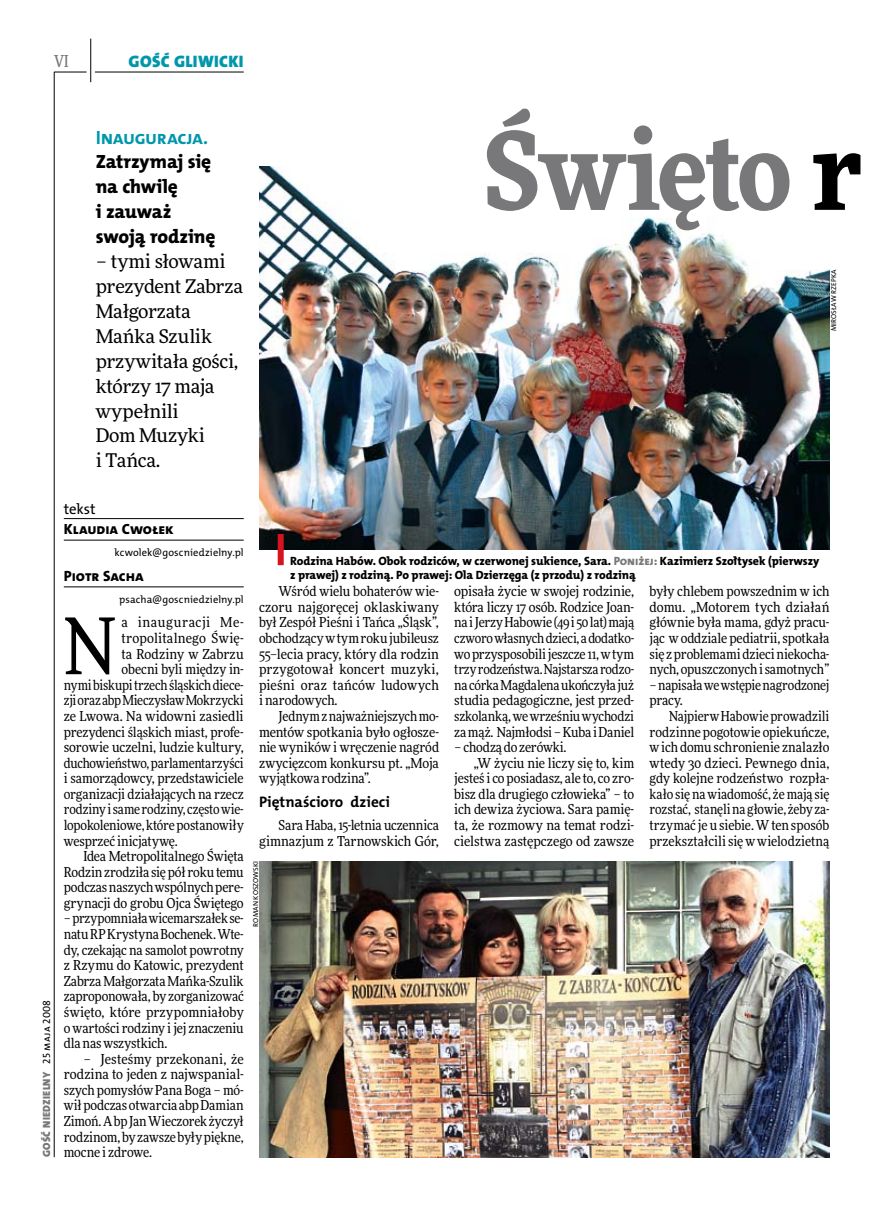
<style>
.page{position:relative;width:872px;height:1221px;background:#fff}
.page>*{position:absolute;margin:0;border:0;box-sizing:border-box;transform-origin:0 0}
.t1{font:900 108px "Freeday Narrow";letter-spacing:-.015em;color:#787779}
.t2{font:78.15px "Freeday Narrow News";color:#000}
.t3{font:19.35px/24.9px "The Mix HP8 Ex Bld";color:#000}
.t4{font:19.35px "The Mix HP7 Bld";letter-spacing:-.025em;color:#0097aa}
.t5{font:18.9px/24.9px "Freeday News";letter-spacing:-.015em;color:#000}
.t6{font:16.65px "The Mix HP9 Blk";letter-spacing:.02em;color:#0097aa}
.t7{font:500 16.5px "Freeday Narrow";color:#787779;scale:.9 1}
.t8{font:15.3px "The Mix HP7 Bld";color:#000}
.t9{font:14.85px "The Mix HP8 Ex Bld";color:#000}
.t10{font:14.85px "The Mix HP5 Plain";color:#000}
.t11{font:13.8px/15.6px "Freeday Narrow News";letter-spacing:-.005em;color:#000;text-align:justify}
.t12{font:13.8px "Freeday Narrow News";letter-spacing:.015em;color:#000}
.t13{font:13.8px "Freeday Narrow News";letter-spacing:.04em;color:#000}
.t14{font:12px/13.5px "The Mix HP8 Ex Bld";letter-spacing:-.005em;color:#000}
.t15{font:10.5px "The Mix HP5 Plain";letter-spacing:.005em;color:#000}
.t16{font:10.5px "The Mix HP9 Blk";letter-spacing:.025em;color:#787779}
.t17{font:7.2px "The Mix HP5 Plain";letter-spacing:.01em;color:#000}
.s1{color:#000}
.s2{font-family:"The Mix HP5 Plain";color:#000}
.s3{color:#787779}
</style>
<div class="page">
<hr style="left:54px;top:72px;width:1px;height:1085px;background:#000">
<hr style="left:90px;top:39px;width:1px;height:43px;background:#000">
<hr style="left:54px;top:72px;width:33px;height:1px;background:#000">
<hr style="left:95px;top:72px;width:149px;height:1px;background:#000">
<img style="left:259px;top:861px;width:570px;height:295px">
<img style="left:259px;top:166px;width:570px;height:383px">
<hr style="left:64px;top:518px;width:180px;height:1px;background:#000">
<hr style="left:64px;top:540px;width:180px;height:1px;background:#000">
<hr style="left:64px;top:586px;width:180px;height:1px;background:#000">
<div style="left:278px;top:534px;width:6px;height:31px;background:#d4151f"></div>
<p class="t7" style="left:54px;top:50px;width:17px">VI</p>
<p class="t6" style="left:129px;top:50px;width:116px">GOŚĆ GLIWICKI</p>
<h3 class="t4" style="left:96px;top:124px;width:114px">Inauguracja.</h3>
<h3 class="t3" style="left:96px;top:150px;width:121px">Zatrzymaj się na chwilę<br>i zauważ swoją rodzinę</h3>
<h3 class="t5" style="left:96px;top:248px;width:149px">– tymi słowami prezydent Zabrza<br>Małgorzata<br>Mańka Szulik przywitała gości, którzy 17 maja wypełnili<br>Dom Muzyki<br>i Tańca.</h3>
<h1 class="t1" style="left:484px;top:100px;width:381px">Święto <span class="s1">r</span></h1>
<p class="t17" style="left:829px;top:331px;width:63px;rotate:-90deg">mirosław rzepka</p>
<p class="t16" style="left:40px;top:1156px;width:159px;rotate:-90deg">GOŚĆ NIEDZIELNY <span class="s2">25 maja 2008</span></p>
<p class="t10" style="left:64px;top:499px;width:33px">tekst</p>
<p class="t9" style="left:64px;top:519px;width:111px">Klaudia Cwołek</p>
<p class="t15" style="left:115px;top:545px;width:131px">kcwolek@goscniedzielny.pl</p>
<p class="t9" style="left:64px;top:566px;width:81px">Piotr Sacha</p>
<p class="t15" style="left:119px;top:592px;width:126px">psacha@goscniedzielny.pl</p>
<h2 class="t2" style="left:64px;top:598px;width:55px">N</h2>
<p class="t13" style="left:121px;top:614px;width:124px">a inauguracji Me-</p>
<p class="t12" style="left:121px;top:629px;width:124px">tropolitalnego Świę-</p>
<p class="t11" style="left:121px;top:645px;width:124px">ta Rodziny w Zabrzu</p>
<p class="t11" style="left:121px;top:661px;width:124px">obecni byli między in-</p>
<p class="t11" style="left:64px;top:677px;width:181px">nymi biskupi trzech śląskich diece-</p>
<p class="t11" style="left:64px;top:692px;width:181px">zji oraz abp Mieczysław Mokrzycki</p>
<p class="t11" style="left:64px;top:708px;width:181px">ze Lwowa. Na widowni zasiedli</p>
<p class="t11" style="left:64px;top:723px;width:181px">prezydenci śląskich miast, profe-</p>
<p class="t11" style="left:64px;top:739px;width:181px">sorowie uczelni, ludzie kultury,</p>
<p class="t11" style="left:64px;top:754px;width:181px">duchowieństwo, parlamentarzyści</p>
<p class="t11" style="left:64px;top:770px;width:181px">i samorządowcy, przedstawiciele</p>
<p class="t11" style="left:64px;top:786px;width:181px">organizacji działających na rzecz</p>
<p class="t11" style="left:64px;top:801px;width:181px">rodziny isame rodziny, często wie-</p>
<p class="t11" style="left:64px;top:817px;width:181px">lopokoleniowe, które postanowiły</p>
<p class="t11" style="left:64px;top:832px;width:116px">wesprzeć inicjatywę.</p>
<p class="t11" style="left:83px;top:848px;width:162px">Idea Metropolitalnego Święta</p>
<p class="t11" style="left:64px;top:863px;width:181px">Rodzin zrodziła się pół roku temu</p>
<p class="t11" style="left:64px;top:879px;width:181px">podczas naszych wspólnych pere-</p>
<p class="t11" style="left:64px;top:895px;width:181px">grynacji do grobu Ojca Świętego</p>
<p class="t11" style="left:64px;top:910px;width:181px">– przypomniała wicemarszałek se&shy;natu RP Krystyna Bochenek. Wte&shy;dy, czekając na samolot powrotny z Rzymu do Katowic, prezydent Zabrza Małgorzata Mańka-Szulik zaproponowała, by zorganizować święto, które przypomniałoby o wartości rodziny i jej znaczeniu dla nas wszystkich.</p>
<p class="t11" style="left:64px;top:1050px;width:181px;text-indent:20px">– Jesteśmy przekonani, że rodzina to jeden z najwspanial&shy;szych pomysłów Pana Boga – mó&shy;wił podczas otwarcia abp Damian Zimoń. Abp Jan Wieczorek życzył rodzinom, by zawsze były piękne, mocne i zdrowe.</p>
<p class="t14" style="left:290px;top:554px;width:530px">Rodzina Habów. Obok rodziców, w czerwonej sukience, Sara. <span class="s3">Poniżej:</span> Kazimierz Szołtysek (pierwszy z prawej) z rodziną. Po prawej: Ola Dzierzęga (z przodu) z rodziną</p>
<p class="t11" style="left:259px;top:583px;width:181px;text-indent:20px">Wśród wielu bohaterów wie&shy;czoru najgoręcej oklaskiwany był Zespół Pieśni i Tańca „Śląsk”, obchodzący wtym roku jubileusz 55–lecia pracy, który dla rodzin przygotował koncert muzyki, pieśni oraz tańców ludowych i narodowych.</p>
<p class="t11" style="left:259px;top:708px;width:181px;text-indent:20px">Jednym znajważniejszych mo&shy;mentów spotkania było ogłosze&shy;nie wyników i wręczenie nagród zwycięzcom konkursu pt. „Moja wyjątkowa rodzina”.</p>
<p class="t8" style="left:259px;top:792px;width:132px">Piętnaścioro dzieci</p>
<p class="t11" style="left:259px;top:817px;width:181px;text-align:right">Sara Haba, 15-letnia uczennica gimnazjum z Tarnowskich Gór,</p>
<p class="t17" style="left:251px;top:926px;width:67px;rotate:-90deg">roman koszowski</p>
<p class="t11" style="left:454px;top:583px;width:181px">opisała życie w swojej rodzinie, która liczy 17 osób. Rodzice Joan&shy;na iJerzy Habowie (49 i 50 lat) mają czworo własnych dzieci, adodatko&shy;wo przysposobili jeszcze 11, wtym trzy rodzeństwa. Najstarsza rodzo&shy;na córka Magdalena ukończyła już studia pedagogiczne, jest przed&shy;szkolanką, we wrześniu wychodzi za mąż. Najmłodsi – Kuba iDaniel</p>
<p class="t11" style="left:454px;top:739px;width:114px">– chodzą do zerówki.</p>
<p class="t11" style="left:474px;top:754px;width:162px">„W życiu nie liczy się to, kim</p>
<p class="t11" style="left:454px;top:770px;width:181px">jesteś i co posiadasz, ale to, co zro-</p>
<p class="t11" style="left:454px;top:786px;width:181px">bisz dla drugiego człowieka” – to</p>
<p class="t11" style="left:454px;top:801px;width:181px">ich dewiza życiowa. Sara pamię-</p>
<p class="t11" style="left:454px;top:817px;width:181px">ta, że rozmowy na temat rodzi-</p>
<p class="t11" style="left:454px;top:832px;width:181px">cielstwa zastępczego od zawsze</p>
<p class="t11" style="left:649px;top:583px;width:181px">były chlebem powszednim w ich domu. „Motorem tych działań głównie była mama, gdyż pracu&shy;jąc w oddziale pediatrii, spotkała się zproblemami dzieci niekocha&shy;nych, opuszczonych isamotnych”</p>
<p class="t11" style="left:649px;top:677px;width:181px">– napisała we wstępie nagrodzonej pracy.</p>
<p class="t11" style="left:649px;top:708px;width:181px;text-indent:20px">Najpierw Habowie prowadzili rodzinne pogotowie opiekuńcze, w ich domu schronienie znalazło wtedy 30 dzieci. Pewnego dnia, gdy kolejne rodzeństwo rozpła&shy;kało się na wiadomość, że mają się rozstać, stanęli na głowie, żeby za&shy;trzymać je u siebie. Wten sposób przekształcili się w wielodzietną</p>
</div>
